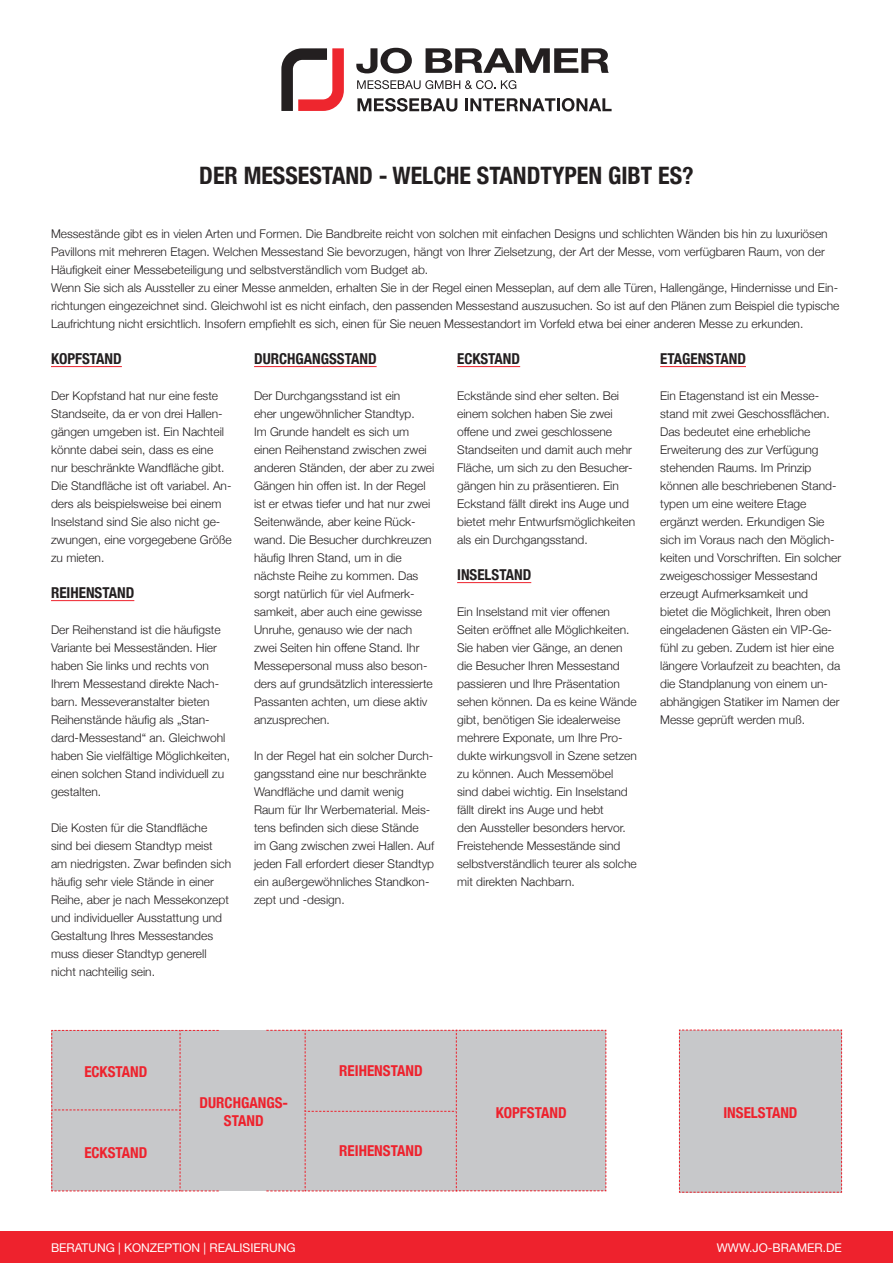
<style>
.page{position:relative;width:893px;height:1263px;background:#fff}
.page>*{position:absolute;margin:0;border:0;box-sizing:border-box;transform-origin:0 0}
.t1{font:700 condensed 24px "Helvetica Neue";color:#231f20}
.t2{font:700 condensed 15px/18px "Helvetica Neue";color:#ee222d;text-align:center}
.t3{font:700 condensed 15px "Helvetica Neue";color:#231f20}
.t4{font:300 12px/18px "Helvetica Neue";color:#231f20}
.t5{font:12px "Helvetica Neue";color:#fff}
</style>
<div class="page">
<div style="left:180px;top:1030px;width:127px;height:161px;background:#c7c8ca"></div>
<div style="left:679px;top:1029px;width:163px;height:164px;background:#c7c8ca"></div>
<div style="left:51px;top:1030px;width:168px;height:162px;background:#c7c8ca"></div>
<div style="left:266px;top:1029px;width:341px;height:163px;background:#c7c8ca"></div>
<svg style="left:281px;top:48px;width:63px;height:63px"></svg>
<svg style="left:356px;top:48px;width:56px;height:25px"></svg>
<svg style="left:426px;top:48px;width:183px;height:25px"></svg>
<svg style="left:357px;top:80px;width:159px;height:9px"></svg>
<svg style="left:357px;top:98px;width:100px;height:14px"></svg>
<svg style="left:465px;top:98px;width:147px;height:14px"></svg>
<div style="left:0;top:1231px;width:893px;height:32px;background:#ee222d"></div>
<hr style="left:51px;top:366px;width:71px;height:1px;background:#ee222d">
<hr style="left:51px;top:600px;width:83px;height:1px;background:#ee222d">
<hr style="left:254px;top:366px;width:123px;height:1px;background:#ee222d">
<hr style="left:457px;top:366px;width:63px;height:1px;background:#ee222d">
<hr style="left:457px;top:582px;width:74px;height:1px;background:#ee222d">
<hr style="left:660px;top:366px;width:86px;height:1px;background:#ee222d">
<h1 class="t1" style="left:199px;top:155px;width:496px">DER MESSESTAND - WELCHE STANDTYPEN GIBT ES?</h1>
<p class="t4" style="left:51px;top:223px;width:790px">Messestände gibt es in vielen Arten und Formen. Die Bandbreite reicht von solchen mit einfachen Designs und schlichten Wänden bis hin zu luxuriösen Pavillons mit mehreren Etagen. Welchen Messestand Sie bevorzugen, hängt von Ihrer Zielsetzung, der Art der Messe, vom verfügbaren Raum, von der Häufigkeit einer Messebeteiligung und selbstverständlich vom Budget ab.<br>Wenn Sie sich als Aussteller zu einer Messe anmelden, erhalten Sie in der Regel einen Messeplan, auf dem alle Türen, Hallengänge, Hindernisse und Ein&shy;richtungen eingezeichnet sind. Gleichwohl ist es nicht einfach, den passenden Messestand auszusuchen. So ist auf den Plänen zum Beispiel die typische Laufrichtung nicht ersichtlich. Insofern empfiehlt es sich, einen für Sie neuen Messestandort im Vorfeld etwa bei einer anderen Messe zu erkunden.</p>
<p class="t3" style="left:51px;top:346px;width:72px">KOPFSTAND</p>
<p class="t4" style="left:51px;top:385px;width:182px">Der Kopfstand hat nur eine feste<br>Standseite, da er von drei Hallen&shy;gängen umgeben ist. Ein Nachteil könnte dabei sein, dass es eine nur beschränkte Wandfläche gibt.<br>Die Standfläche ist oft variabel. An&shy;ders als beispielsweise bei einem<br>Inselstand sind Sie also nicht ge&shy;zwungen, eine vorgegebene Größe zu mieten.</p>
<p class="t3" style="left:51px;top:580px;width:85px">REIHENSTAND</p>
<p class="t4" style="left:51px;top:619px;width:181px">Der Reihenstand ist die häufigste<br>Variante bei Messeständen. Hier haben Sie links und rechts von<br>Ihrem Messestand direkte Nach&shy;barn. Messeveranstalter bieten<br>Reihenstände häufig als „Stan&shy;dard-Messestand“ an. Gleichwohl haben Sie vielfältige Möglichkeiten, einen solchen Stand individuell zu gestalten.</p>
<p class="t4" style="left:51px;top:817px;width:182px">Die Kosten für die Standfläche sind bei diesem Standtyp meist am niedrigsten. Zwar befinden sich häufig sehr viele Stände in einer<br>Reihe, aber je nach Messekonzept und individueller Ausstattung und<br>Gestaltung Ihres Messestandes muss dieser Standtyp generell nicht nachteilig sein.</p>
<p class="t3" style="left:254px;top:346px;width:124px">DURCHGANGSSTAND</p>
<p class="t4" style="left:254px;top:385px;width:182px">Der Durchgangsstand ist ein<br>eher ungewöhnlicher Standtyp.<br>Im Grunde handelt es sich um einen Reihenstand zwischen zwei anderen Ständen, der aber zu zwei<br>Gängen hin offen ist. In der Regel ist er etwas tiefer und hat nur zwei<br>Seitenwände, aber keine Rück&shy;wand. Die Besucher durchkreuzen häufig Ihren Stand, um in die nächste Reihe zu kommen. Das sorgt natürlich für viel Aufmerk&shy;samkeit, aber auch eine gewisse<br>Unruhe, genauso wie der nach zwei Seiten hin offene Stand. Ihr<br>Messepersonal muss also beson&shy;ders auf grundsätzlich interessierte<br>Passanten achten, um diese aktiv anzusprechen.</p>
<p class="t4" style="left:254px;top:745px;width:182px">In der Regel hat ein solcher Durch&shy;gangsstand eine nur beschränkte<br>Wandfläche und damit wenig<br>Raum für Ihr Werbematerial. Meis&shy;tens befinden sich diese Stände<br>im Gang zwischen zwei Hallen. Auf jeden Fall erfordert dieser Standtyp ein außergewöhnliches Standkon&shy;zept und -design.</p>
<p class="t3" style="left:457px;top:346px;width:65px">ECKSTAND</p>
<p class="t4" style="left:457px;top:385px;width:180px">Eckstände sind eher selten. Bei einem solchen haben Sie zwei offene und zwei geschlossene<br>Standseiten und damit auch mehr<br>Fläche, um sich zu den Besucher&shy;gängen hin zu präsentieren. Ein<br>Eckstand fällt direkt ins Auge und bietet mehr Entwurfsmöglichkeiten als ein Durchgangsstand.</p>
<p class="t3" style="left:457px;top:562px;width:76px">INSELSTAND</p>
<p class="t4" style="left:457px;top:601px;width:181px">Ein Inselstand mit vier offenen<br>Seiten eröffnet alle Möglichkeiten.<br>Sie haben vier Gänge, an denen die Besucher Ihren Messestand passieren und Ihre Präsentation sehen können. Da es keine Wände gibt, benötigen Sie idealerweise mehrere Exponate, um Ihre Pro&shy;dukte wirkungsvoll in Szene setzen zu können. Auch Messemöbel sind dabei wichtig. Ein Inselstand fällt direkt ins Auge und hebt<br>den Aussteller besonders hervor.<br>Freistehende Messestände sind selbstverständlich teurer als solche mit direkten Nachbarn.</p>
<p class="t3" style="left:660px;top:346px;width:87px">ETAGENSTAND</p>
<p class="t4" style="left:660px;top:385px;width:182px">Ein Etagenstand ist ein Messe&shy;stand mit zwei Geschossflächen.<br>Das bedeutet eine erhebliche<br>Erweiterung des zur Verfügung stehenden Raums. Im Prinzip können alle beschriebenen Stand&shy;typen um eine weitere Etage ergänzt werden. Erkundigen Sie sich im Voraus nach den Möglich&shy;keiten und Vorschriften. Ein solcher zweigeschossiger Messestand erzeugt Aufmerksamkeit und<br>bietet die Möglichkeit, Ihren oben eingeladenen Gästen ein VIP-Ge&shy;fühl zu geben. Zudem ist hier eine längere Vorlaufzeit zu beachten, da die Standplanung von einem un&shy;abhängigen Statiker im Namen der<br>Messe geprüft werden muß.</p>
<p class="t2" style="left:84px;top:1062px;width:65px">ECKSTAND</p>
<p class="t2" style="left:84px;top:1143px;width:65px">ECKSTAND</p>
<p class="t2" style="left:200px;top:1092px;width:90px">DURCHGANGS-<br>STAND</p>
<p class="t2" style="left:339px;top:1061px;width:85px">REIHENSTAND</p>
<p class="t2" style="left:339px;top:1140px;width:85px">REIHENSTAND</p>
<p class="t2" style="left:496px;top:1102px;width:72px">KOPFSTAND</p>
<p class="t2" style="left:723px;top:1103px;width:76px">INSELSTAND</p>
<p class="t5" style="left:51px;top:1239px;width:246px">BERATUNG | KONZEPTION | REALISIERUNG</p>
<p class="t5" style="left:717px;top:1239px;width:127px">WWW.JO-BRAMER.DE</p>
</div>
